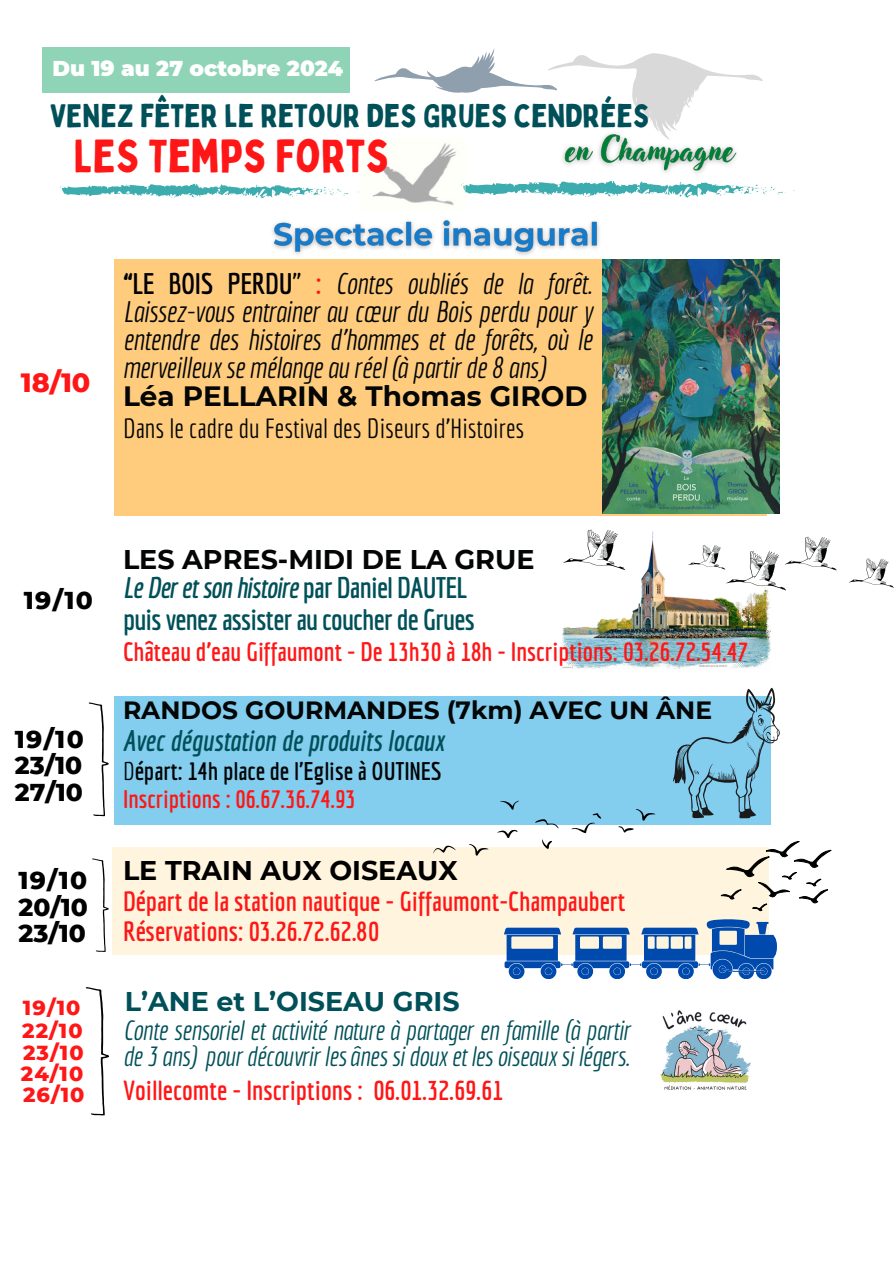
<style>
.page{position:relative;width:894px;height:1264px;background:#fff}
.page>*{position:absolute;margin:0;border:0;box-sizing:border-box;transform-origin:0 0}
.t1{font:45.6px "Bobby Jones";color:#ff1616}
.t2{font:32.1px "Bobby Jones";color:#005059}
.t3{font:italic 29.1px/28px "Economica";letter-spacing:-.015em;color:#040606;text-align:justify}
.t4{font:700 29.1px/31.2px "Economica";letter-spacing:-.025em;color:#005059}
.t5{font:italic 700 29.1px "Economica";color:#005059}
.t6{font:700 27.9px "Montserrat";color:#040606}
.t7{font:700 27px/29.5px "Economica";color:#ff1616}
.t8{font:italic 27px/26.4px "Economica";letter-spacing:-.02em;color:#005059}
.t9{font:27px "Economica";color:#040606}
.t10{font:700 27px "Montserrat";color:#040606}
.t11{font:700 27px "Montserrat";color:#005059}
.t12{font:700 27px "Montserrat";color:#000}
.t13{font:800 27px "Montserrat";color:#ff1616}
.t14{font:700 25.95px "Economica";color:#ff1616}
.t15{font:800 24.9px "Montserrat";color:#000}
.t16{font:700 24.9px "Economica";color:#040606}
.t17{font:700 24.9px "Montserrat";color:#040606}
.t18{font:700 24.9px "Economica";color:#ff1616}
.t19{font:900 21.45px "Montserrat";color:#fff}
.t20{font:800 20.7px "Montserrat";letter-spacing:.05em;color:#ff1616}
.s1{font-weight:700;font-style:normal;color:#000}
.s2{font-style:normal;color:#000}
.s3{font-weight:700;font-style:normal;color:#ff1616}
.s4{font-style:italic}
.s5{font-weight:400}
</style>
<div class="page">
<div style="left:42px;top:47px;width:307px;height:46px;background:#8fd4b7"></div>
<svg style="left:374px;top:48px;width:388px;height:78px"></svg>
<svg style="left:465px;top:181px;width:329px;height:16px"></svg>
<svg style="left:60px;top:184px;width:291px;height:14px"></svg>
<img style="left:372px;top:143px;width:93px;height:63px">
<div style="left:114px;top:259px;width:652px;height:256px;background:#ffcc7e"></div>
<img style="left:562px;top:531px;width:208px;height:138px">
<svg style="left:563px;top:529px;width:62px;height:41px"></svg>
<svg style="left:849px;top:558px;width:44px;height:30px"></svg>
<div style="left:114px;top:696px;width:656px;height:129px;background:#83cdef"></div>
<svg style="left:89px;top:702px;width:19px;height:114px"></svg>
<svg style="left:673px;top:687px;width:106px;height:131px"></svg>
<div style="left:113px;top:847px;width:655px;height:107px;background:#fff5de"></div>
<svg style="left:503px;top:919px;width:273px;height:59px"></svg>
<svg style="left:92px;top:858px;width:16px;height:93px"></svg>
<svg style="left:720px;top:841px;width:111px;height:70px"></svg>
<svg style="left:500px;top:801px;width:18px;height:9px"></svg>
<svg style="left:469px;top:844px;width:19px;height:11px"></svg>
<svg style="left:635px;top:809px;width:20px;height:11px"></svg>
<svg style="left:497px;top:829px;width:20px;height:9px"></svg>
<svg style="left:542px;top:839px;width:10px;height:10px"></svg>
<svg style="left:433px;top:845px;width:22px;height:8px"></svg>
<svg style="left:535px;top:819px;width:23px;height:9px"></svg>
<svg style="left:618px;top:826px;width:15px;height:6px"></svg>
<svg style="left:571px;top:813px;width:30px;height:20px"></svg>
<svg style="left:86px;top:987px;width:23px;height:128px"></svg>
<img style="left:660px;top:1010px;width:91px;height:80px">
<img style="left:602px;top:259px;width:177px;height:254px">
<svg style="left:688px;top:537px;width:148px;height:53px"></svg>
<img style="left:555px;top:126px;width:191px;height:56px">
<img style="left:272px;top:220px;width:336px;height:42px">
<h5 class="t19" style="left:52px;top:55px;width:292px">Du 19 au 27 octobre 2024</h5>
<p class="t2" style="left:50px;top:95px;width:600px">VENEZ FÊTER LE RETOUR DES GRUES CENDRÉES</p>
<p class="t1" style="left:74px;top:127px;width:316px">LES TEMPS FORTS</p>
<p class="t13" style="left:21px;top:365px;width:71px">18/10</p>
<h4 class="t3" style="left:123px;top:269px;width:471px"><span class="s1">“LE BOIS PERDU</span><span class="s2">”</span> <span class="s3">:</span> Contes oubliés de la forêt.<br>Laissez-vous entrainer au cœur du Bois perdu pour y entendre des histoires d’hommes et de forêts, où le merveilleux se mélange au réel (à partir de 8 ans)</h4>
<p class="t6" style="left:123px;top:378px;width:466px">Léa PELLARIN &amp; Thomas GIROD</p>
<p class="t9" style="left:123px;top:413px;width:403px">Dans le cadre du Festival des Diseurs d’Histoires</p>
<p class="t15" style="left:24px;top:585px;width:70px">19/10</p>
<h2 class="t15" style="left:15px;top:724px;width:70px">19/10</h2>
<h5 class="t15" style="left:15px;top:750px;width:69px">23/10</h5>
<p class="t15" style="left:15px;top:776px;width:70px">27/10</p>
<p class="t15" style="left:18px;top:865px;width:70px">19/10</p>
<p class="t15" style="left:18px;top:891px;width:71px">20/10</p>
<p class="t15" style="left:18px;top:918px;width:69px">23/10</p>
<h1 class="t20" style="left:23px;top:994px;width:59px">19/10</h1>
<p class="t20" style="left:22px;top:1018px;width:62px">22/10</p>
<p class="t20" style="left:23px;top:1040px;width:62px">23/10</p>
<p class="t20" style="left:21px;top:1060px;width:64px">24/10</p>
<h5 class="t20" style="left:23px;top:1081px;width:63px">26/10</h5>
<h5 class="t10" style="left:123px;top:543px;width:413px">LES APRES-MIDI DE LA GRUE</h5>
<p class="t4" style="left:123px;top:572px;width:353px"><span class="s4">Le Der et son histoire</span> par Daniel DAUTEL puis venez assister au coucher de Grues</p>
<p class="t14" style="left:123px;top:636px;width:626px">Château d’eau Giffaumont - De 13h30 à 18h - Inscriptions: 03.26.72.54.47</p>
<p class="t17" style="left:123px;top:695px;width:590px">RANDOS GOURMANDES (7km) AVEC UN ÂNE</p>
<p class="t5" style="left:123px;top:723px;width:323px">Avec dégustation de produits locaux</p>
<p class="t16" style="left:123px;top:756px;width:320px"><span class="s5">D</span>épart: 14h place de l'Eglise à OUTINES</p>
<h3 class="t18" style="left:123px;top:784px;width:234px">Inscriptions : 06.67.36.74.93</h3>
<p class="t12" style="left:123px;top:854px;width:336px">LE TRAIN AUX OISEAUX</p>
<p class="t7" style="left:123px;top:886px;width:504px">Départ de la station nautique - Giffaumont-Champaubert<br>Réservations: 03.26.72.62.80</p>
<p class="t11" style="left:125px;top:984px;width:336px">L’ANE et L’OISEAU GRIS</p>
<h2 class="t8" style="left:123px;top:1016px;width:508px">Conte sensoriel et activité nature à partager en famille (à partir de 3 ans) pour découvrir les ânes si doux et les oiseaux si légers.</h2>
<p class="t7" style="left:123px;top:1075px;width:382px">Voillecomte - Inscriptions : 06.01.32.69.61</p>
</div>
